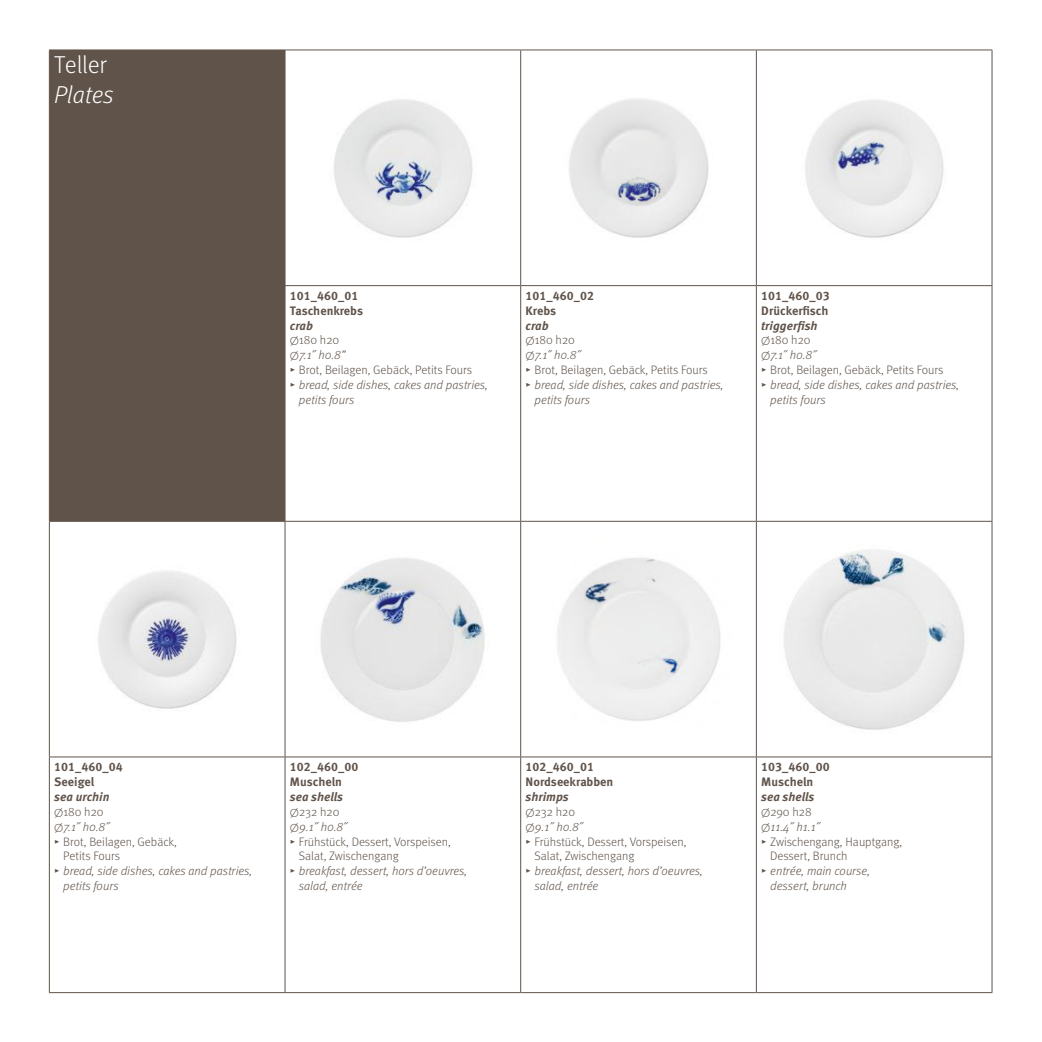
<style>
.page{position:relative;width:1042px;height:1042px;background:#fff}
.page>*{position:absolute;margin:0;border:0;box-sizing:border-box;transform-origin:0 0}
.t1{font:300 24.5px "Meta OT";letter-spacing:-.005em;color:#fff}
.t2{font:italic 300 24.5px "Meta HB";letter-spacing:-.005em;color:#fff}
.t3{font:italic 300 12.25px/14.9px "Meta HC";color:#60534a}
.t4{font:300 12.25px/14.9px "Meta OT";color:#60534a}
.t5{font:700 12.25px/14.9px "Meta Pro";color:#60534a}
.t6{font:italic 700 12.25px "Meta Pro";letter-spacing:-.005em;color:#60534a}
.s1{font-family:"Meta HB Light Special";font-weight:400}
.s2{font-family:"Meta HB Light Special";font-weight:400;font-style:normal}
.s3{font-family:"Meta Light Expert";font-weight:400}
.s4{font-family:"Meta Light Expert";font-weight:400;font-style:normal}
</style>
<div class="page">
<div style="left:50px;top:51px;width:235px;height:470px;background:#60534a"></div>
<hr style="left:49px;top:521px;width:236px;height:1px;background:#60534a">
<hr style="left:285px;top:521px;width:236px;height:1px;background:#60534a">
<hr style="left:521px;top:521px;width:235px;height:1px;background:#60534a">
<hr style="left:756px;top:521px;width:236px;height:1px;background:#60534a">
<hr style="left:49px;top:756px;width:236px;height:1px;background:#60534a">
<hr style="left:49px;top:757px;width:1px;height:235px;background:#60534a">
<hr style="left:285px;top:757px;width:1px;height:235px;background:#60534a">
<hr style="left:49px;top:992px;width:236px;height:1px;background:#60534a">
<hr style="left:521px;top:992px;width:235px;height:1px;background:#60534a">
<hr style="left:756px;top:992px;width:236px;height:1px;background:#60534a">
<hr style="left:49px;top:50px;width:236px;height:1px;background:#60534a">
<hr style="left:49px;top:50px;width:1px;height:236px;background:#60534a">
<hr style="left:285px;top:50px;width:236px;height:1px;background:#60534a">
<hr style="left:285px;top:50px;width:1px;height:235px;background:#60534a">
<hr style="left:521px;top:50px;width:235px;height:1px;background:#60534a">
<hr style="left:520px;top:50px;width:1px;height:235px;background:#60534a">
<hr style="left:756px;top:50px;width:236px;height:1px;background:#60534a">
<hr style="left:756px;top:50px;width:1px;height:235px;background:#60534a">
<hr style="left:991px;top:50px;width:1px;height:235px;background:#60534a">
<hr style="left:49px;top:286px;width:1px;height:235px;background:#60534a">
<hr style="left:285px;top:285px;width:236px;height:1px;background:#60534a">
<hr style="left:285px;top:286px;width:1px;height:235px;background:#60534a">
<hr style="left:521px;top:285px;width:235px;height:1px;background:#60534a">
<hr style="left:520px;top:286px;width:1px;height:235px;background:#60534a">
<hr style="left:756px;top:285px;width:236px;height:1px;background:#60534a">
<hr style="left:756px;top:286px;width:1px;height:235px;background:#60534a">
<hr style="left:991px;top:286px;width:1px;height:235px;background:#60534a">
<hr style="left:49px;top:522px;width:1px;height:234px;background:#60534a">
<hr style="left:285px;top:522px;width:1px;height:234px;background:#60534a">
<hr style="left:520px;top:522px;width:1px;height:234px;background:#60534a">
<hr style="left:756px;top:522px;width:1px;height:234px;background:#60534a">
<hr style="left:991px;top:522px;width:1px;height:234px;background:#60534a">
<hr style="left:285px;top:756px;width:236px;height:1px;background:#60534a">
<hr style="left:521px;top:756px;width:235px;height:1px;background:#60534a">
<hr style="left:520px;top:757px;width:1px;height:235px;background:#60534a">
<hr style="left:756px;top:756px;width:236px;height:1px;background:#60534a">
<hr style="left:756px;top:757px;width:1px;height:235px;background:#60534a">
<hr style="left:991px;top:757px;width:1px;height:235px;background:#60534a">
<hr style="left:285px;top:992px;width:236px;height:1px;background:#60534a">
<img style="left:334px;top:99px;width:139px;height:139px">
<img style="left:569px;top:98px;width:140px;height:140px">
<img style="left:805px;top:100px;width:139px;height:138px">
<img style="left:98px;top:571px;width:139px;height:138px">
<img style="left:320px;top:558px;width:165px;height:164px">
<img style="left:557px;top:558px;width:163px;height:163px">
<img style="left:784px;top:550px;width:181px;height:180px">
<h1 class="t1" style="left:54px;top:51px;width:54px">Teller</h1>
<h1 class="t2" style="left:54px;top:81px;width:61px">Plates</h1>
<p class="t5" style="left:290px;top:287px;width:75px">101_460_01<br>Taschenkrebs</p>
<p class="t6" style="left:290px;top:316px;width:25px">crab</p>
<p class="t4" style="left:290px;top:333px;width:51px"><span class="s1">O</span>180 h20</p>
<p class="t3" style="left:290px;top:348px;width:57px"><span class="s2">O</span>7.1˝ h0.8”</p>
<p class="t4" style="left:290px;top:363px;width:184px"><span class="s3">@</span> Brot, Beilagen, Gebäck, Petits Fours</p>
<p class="t3" style="left:299px;top:377px;width:190px;text-indent:-9px"><span class="s4">@</span> bread, side dishes, cakes and pastries, petits fours</p>
<p class="t5" style="left:526px;top:287px;width:70px">101_460_02<br>Krebs</p>
<p class="t6" style="left:526px;top:316px;width:25px">crab</p>
<p class="t4" style="left:526px;top:333px;width:51px"><span class="s1">O</span>180 h20</p>
<p class="t3" style="left:526px;top:348px;width:57px"><span class="s2">O</span>7.1˝ h0.8˝</p>
<p class="t4" style="left:526px;top:363px;width:184px"><span class="s3">@</span> Brot, Beilagen, Gebäck, Petits Fours</p>
<p class="t3" style="left:534px;top:377px;width:190px;text-indent:-9px"><span class="s4">@</span> bread, side dishes, cakes and pastries, petits fours</p>
<p class="t5" style="left:761px;top:287px;width:70px">101_460_03<br>Drückerfisch</p>
<p class="t6" style="left:761px;top:316px;width:58px">triggerfish</p>
<p class="t4" style="left:761px;top:333px;width:51px"><span class="s1">O</span>180 h20</p>
<p class="t3" style="left:761px;top:348px;width:57px"><span class="s2">O</span>7.1˝ h0.8˝</p>
<p class="t4" style="left:761px;top:363px;width:184px"><span class="s3">@</span> Brot, Beilagen, Gebäck, Petits Fours</p>
<p class="t3" style="left:770px;top:377px;width:190px;text-indent:-9px"><span class="s4">@</span> bread, side dishes, cakes and pastries, petits fours</p>
<p class="t5" style="left:54px;top:759px;width:70px">101_460_04<br>Seeigel</p>
<p class="t6" style="left:54px;top:787px;width:57px">sea urchin</p>
<p class="t4" style="left:54px;top:804px;width:51px"><span class="s1">O</span>180 h20</p>
<p class="t3" style="left:54px;top:819px;width:57px"><span class="s2">O</span>7.1˝ h0.8˝</p>
<p class="t4" style="left:63px;top:834px;width:115px;text-indent:-9px"><span class="s3">@</span> Brot, Beilagen, Gebäck,<br>Petits Fours</p>
<p class="t3" style="left:63px;top:863px;width:190px;text-indent:-9px"><span class="s4">@</span> bread, side dishes, cakes and pastries, petits fours</p>
<p class="t5" style="left:290px;top:759px;width:70px">102_460_00<br>Muscheln</p>
<p class="t6" style="left:290px;top:787px;width:55px">sea shells</p>
<p class="t4" style="left:290px;top:804px;width:51px"><span class="s1">O</span>232 h20</p>
<p class="t3" style="left:290px;top:819px;width:59px"><span class="s2">O</span>9.1˝ h0.8˝</p>
<p class="t4" style="left:299px;top:834px;width:154px;text-indent:-9px"><span class="s3">@</span> Frühstück, Dessert, Vorspeisen,<br>Salat, Zwischengang</p>
<p class="t3" style="left:299px;top:863px;width:170px;text-indent:-9px"><span class="s4">@</span> breakfast, dessert, hors d’oeuvres, salad, entrée</p>
<p class="t5" style="left:526px;top:759px;width:89px">102_460_01<br>Nordseekrabben</p>
<p class="t6" style="left:526px;top:787px;width:45px">shrimps</p>
<p class="t4" style="left:526px;top:804px;width:51px"><span class="s1">O</span>232 h20</p>
<p class="t3" style="left:526px;top:819px;width:59px"><span class="s2">O</span>9.1˝ h0.8˝</p>
<p class="t4" style="left:534px;top:834px;width:154px;text-indent:-9px"><span class="s3">@</span> Frühstück, Dessert, Vorspeisen,<br>Salat, Zwischengang</p>
<p class="t3" style="left:534px;top:863px;width:170px;text-indent:-9px"><span class="s4">@</span> breakfast, dessert, hors d’oeuvres, salad, entrée</p>
<p class="t5" style="left:761px;top:759px;width:70px">103_460_00<br>Muscheln</p>
<p class="t6" style="left:761px;top:787px;width:55px">sea shells</p>
<p class="t4" style="left:761px;top:804px;width:52px"><span class="s1">O</span>290 h28</p>
<p class="t3" style="left:761px;top:819px;width:60px"><span class="s2">O</span>11.4˝ h1.1˝</p>
<p class="t4" style="left:770px;top:834px;width:133px;text-indent:-9px"><span class="s3">@</span> Zwischengang, Hauptgang,<br>Dessert, Brunch</p>
<p class="t3" style="left:770px;top:863px;width:101px;text-indent:-9px"><span class="s4">@</span> entrée, main course, dessert, brunch</p>
</div>
